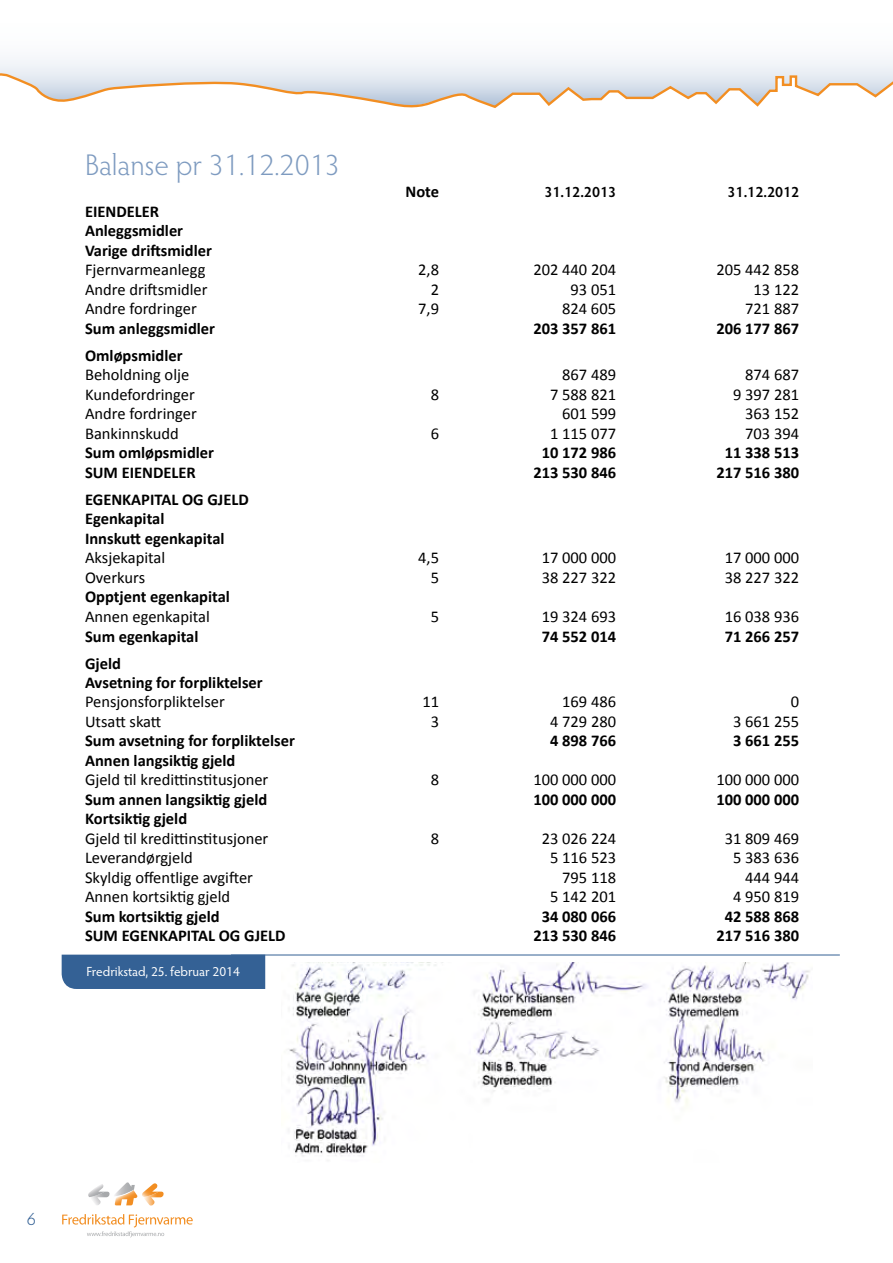
<style>
.page{position:relative;width:893px;height:1263px;background:#fff}
.page>*{position:absolute;margin:0;border:0;box-sizing:border-box;transform-origin:0 0}
.t1{font:300 30px "Hypatia Sans Pro";color:#7e9bc0}
.t2{font:300 18px "Hypatia Sans Pro";color:#346195}
.t3{font:16.5px "Calibri";color:#000}
.t4{font:700 16.5px/19.5px "Calibri";color:#000}
.t5{font:600 15px "Hypatia Sans Pro";color:#000}
.t6{font:13.2px "Hypatia Sans Pro";letter-spacing:-.005em;color:#fff}
</style>
<div class="page">
<img style="left:289px;top:962px;width:521px;height:195px">
<div style="left:62px;top:955px;width:203px;height:34px;background:#346195"></div>
<hr style="left:231px;top:955px;width:609px;height:1px;background:#346195">
<svg style="left:62px;top:1214px;width:131px;height:23px"></svg>
<svg style="left:88px;top:1182px;width:76px;height:24px"></svg>
<svg style="left:0;top:59px;width:893px;height:49px"></svg>
<h1 class="t1" style="left:85px;top:145px;width:257px">Balanse pr 31.12.2013</h1>
<p class="t4" style="left:85px;top:182px;width:167px">N</p>
<p class="t4" style="left:416px;top:182px;width:24px">ote</p>
<p class="t5" style="left:545px;top:182px;width:73px">31.12.2013</p>
<p class="t5" style="left:728px;top:182px;width:73px">31.12.2012</p>
<p class="t4" style="left:85px;top:202px;width:128px">EIENDELER<br>Anleggsmidler<br>Varige driftsmidler</p>
<p class="t3" style="left:85px;top:259px;width:122px">Fjernvarmeanlegg</p>
<p class="t3" style="left:418px;top:259px;width:22px">2,8</p>
<p class="t3" style="left:533px;top:259px;width:84px">202 440 204</p>
<p class="t3" style="left:716px;top:259px;width:84px">205 442 858</p>
<p class="t3" style="left:85px;top:279px;width:124px">Andre driftsmidler</p>
<p class="t3" style="left:431px;top:279px;width:10px">2</p>
<p class="t3" style="left:570px;top:279px;width:47px">93 051</p>
<p class="t3" style="left:753px;top:279px;width:47px">13 122</p>
<p class="t3" style="left:85px;top:298px;width:113px">Andre fordringer</p>
<p class="t3" style="left:418px;top:298px;width:22px">7,9</p>
<p class="t3" style="left:562px;top:298px;width:55px">824 605</p>
<p class="t3" style="left:745px;top:298px;width:55px">721 887</p>
<p class="t4" style="left:85px;top:319px;width:132px">Sum anleggsmidler</p>
<p class="t4" style="left:533px;top:319px;width:84px">203 357 861</p>
<p class="t4" style="left:716px;top:319px;width:84px">206 177 867</p>
<p class="t4" style="left:85px;top:346px;width:99px">Omløpsmidler</p>
<p class="t3" style="left:85px;top:364px;width:106px">Beholdning olje</p>
<p class="t3" style="left:562px;top:364px;width:55px">867 489</p>
<p class="t3" style="left:745px;top:364px;width:55px">874 687</p>
<p class="t3" style="left:85px;top:384px;width:111px">Kundefordringer</p>
<p class="t3" style="left:431px;top:384px;width:10px">8</p>
<p class="t3" style="left:550px;top:384px;width:68px">7 588 821</p>
<p class="t3" style="left:733px;top:384px;width:68px">9 397 281</p>
<p class="t3" style="left:85px;top:403px;width:113px">Andre fordringer</p>
<p class="t3" style="left:562px;top:403px;width:55px">601 599</p>
<p class="t3" style="left:745px;top:403px;width:55px">363 152</p>
<p class="t3" style="left:85px;top:423px;width:95px">Bankinnskudd</p>
<p class="t3" style="left:431px;top:423px;width:10px">6</p>
<p class="t3" style="left:550px;top:423px;width:68px">1 115 077</p>
<p class="t3" style="left:745px;top:423px;width:55px">703 394</p>
<p class="t4" style="left:85px;top:443px;width:131px">Sum omløpsmidler</p>
<p class="t4" style="left:542px;top:443px;width:76px">10 172 986</p>
<p class="t4" style="left:725px;top:443px;width:76px">11 338 513</p>
<p class="t4" style="left:85px;top:463px;width:112px">SUM EIENDELER</p>
<p class="t4" style="left:533px;top:463px;width:84px">213 530 846</p>
<p class="t4" style="left:716px;top:463px;width:84px">217 516 380</p>
<p class="t4" style="left:85px;top:490px;width:3px">EGEN</p>
<p class="t4" style="left:122px;top:490px;width:18px">KAPITAL</p>
<p class="t4" style="left:182px;top:490px;width:35px">OG GJELD</p>
<p class="t4" style="left:85px;top:509px;width:141px">Egenkapital<br>Innskutt egenkapital</p>
<p class="t3" style="left:85px;top:547px;width:82px">Aksjekapital</p>
<p class="t3" style="left:418px;top:547px;width:22px">4,5</p>
<p class="t3" style="left:542px;top:547px;width:76px">17 000 000</p>
<p class="t3" style="left:725px;top:547px;width:76px">17 000 000</p>
<p class="t3" style="left:85px;top:567px;width:62px">Overkurs</p>
<p class="t3" style="left:431px;top:567px;width:10px">5</p>
<p class="t3" style="left:542px;top:567px;width:76px">38 227 322</p>
<p class="t3" style="left:725px;top:567px;width:76px">38 227 322</p>
<p class="t4" style="left:85px;top:587px;width:146px">Opptjent egenkapital</p>
<p class="t3" style="left:85px;top:606px;width:126px">Annen egenkapital</p>
<p class="t3" style="left:431px;top:606px;width:10px">5</p>
<p class="t3" style="left:542px;top:606px;width:76px">19 324 693</p>
<p class="t3" style="left:725px;top:606px;width:76px">16 038 936</p>
<p class="t4" style="left:85px;top:626px;width:115px">Sum egenkapital</p>
<p class="t4" style="left:542px;top:626px;width:76px">74 552 014</p>
<p class="t4" style="left:725px;top:626px;width:76px">71 266 257</p>
<p class="t4" style="left:85px;top:653px;width:179px">Gjeld<br>Avsetning for forpliktelser</p>
<p class="t3" style="left:85px;top:691px;width:141px">Pensjonsforpliktelser</p>
<p class="t3" style="left:422px;top:691px;width:18px">11</p>
<p class="t3" style="left:562px;top:691px;width:55px">169 486</p>
<p class="t3" style="left:791px;top:691px;width:10px">0</p>
<p class="t3" style="left:85px;top:711px;width:78px">Utsatt skatt</p>
<p class="t3" style="left:431px;top:711px;width:10px">3</p>
<p class="t3" style="left:550px;top:711px;width:68px">4 729 280</p>
<p class="t3" style="left:733px;top:711px;width:68px">3 661 255</p>
<p class="t4" style="left:85px;top:731px;width:211px">Sum avsetning for forpliktelser</p>
<p class="t4" style="left:550px;top:731px;width:68px">4 898 766</p>
<p class="t4" style="left:733px;top:731px;width:68px">3 661 255</p>
<p class="t4" style="left:85px;top:751px;width:152px">Annen langsiktig gjeld</p>
<p class="t3" style="left:85px;top:769px;width:185px">Gjeld til kredittinstitusjoner</p>
<p class="t3" style="left:431px;top:769px;width:10px">8</p>
<p class="t3" style="left:533px;top:769px;width:84px">100 000 000</p>
<p class="t3" style="left:716px;top:769px;width:84px">100 000 000</p>
<p class="t4" style="left:85px;top:790px;width:184px">Sum annen langsiktig gjeld</p>
<p class="t4" style="left:533px;top:790px;width:84px">100 000 000</p>
<p class="t4" style="left:716px;top:790px;width:84px">100 000 000</p>
<p class="t4" style="left:85px;top:809px;width:104px">Kortsiktig gjeld</p>
<p class="t3" style="left:85px;top:828px;width:185px">Gjeld til kredittinstitusjoner</p>
<p class="t3" style="left:431px;top:828px;width:10px">8</p>
<p class="t3" style="left:542px;top:828px;width:76px">23 026 224</p>
<p class="t3" style="left:725px;top:828px;width:76px">31 809 469</p>
<p class="t3" style="left:85px;top:847px;width:109px">Leverandørgjeld</p>
<p class="t3" style="left:550px;top:847px;width:68px">5 116 523</p>
<p class="t3" style="left:733px;top:847px;width:68px">5 383 636</p>
<p class="t3" style="left:85px;top:867px;width:169px">Skyldig offentlige avgifter</p>
<p class="t3" style="left:562px;top:867px;width:55px">795 118</p>
<p class="t3" style="left:745px;top:867px;width:55px">444 944</p>
<p class="t3" style="left:85px;top:886px;width:147px">Annen kortsiktig gjeld</p>
<p class="t3" style="left:550px;top:886px;width:68px">5 142 201</p>
<p class="t3" style="left:733px;top:886px;width:68px">4 950 819</p>
<p class="t4" style="left:85px;top:907px;width:136px">Sum kortsiktig gjeld</p>
<p class="t4" style="left:542px;top:907px;width:76px">34 080 066</p>
<p class="t4" style="left:725px;top:907px;width:76px">42 588 868</p>
<p class="t4" style="left:85px;top:926px;width:202px">SUM EGENKAPITAL OG GJELD</p>
<p class="t4" style="left:533px;top:926px;width:84px">213 530 846</p>
<p class="t4" style="left:716px;top:926px;width:84px">217 516 380</p>
<p class="t6" style="left:86px;top:963px;width:155px">Fredrikstad, 25. februar 2014</p>
<p class="t2" style="left:27px;top:1207px;width:11px">6</p>
</div>
